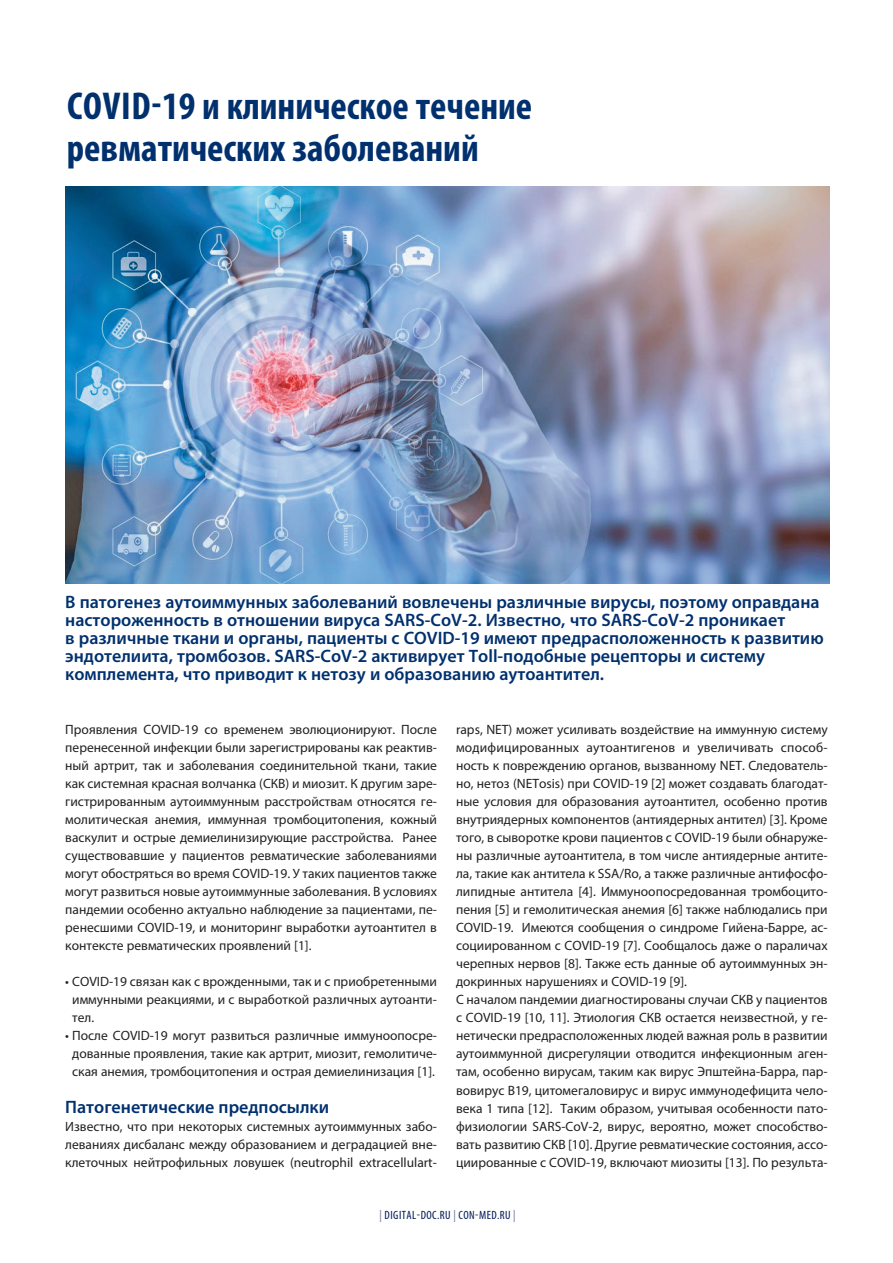
<style>
.page{position:relative;width:893px;height:1263px;background:#fff}
.page>*{position:absolute;margin:0;border:0;box-sizing:border-box;transform-origin:0 0}
.t1{font:700 condensed 39px/42px "Myriad Pro";color:#01306e}
.t2{font:600 18px/18px "Myriad Pro";color:#01306e}
.t3{font:13.5px/18px "Myriad Pro";color:#231f20;text-align:justify}
.t4{font:condensed 12px "Myriad Pro";letter-spacing:.04em;color:#011958}
.s1{color:#666e9a}
</style>
<div class="page">
<img style="left:66px;top:186px;width:763px;height:398px">
<h1 class="t1" style="left:67px;top:88px;width:467px">COVID-19 и клиническое течение ревматических заболеваний</h1>
<p class="t2" style="left:65px;top:595px;width:760px">В патогенез аутоиммунных заболеваний вовлечены различные вирусы, поэтому оправдана настороженность в отношении вируса SARS-CoV-2. Известно, что SARS-CoV-2 проникает<br>в различные ткани и органы, пациенты с COVID-19 имеют предрасположенность к развитию эндотелиита, тромбозов. SARS-CoV-2 активирует Toll-подобные рецепторы и систему комплемента, что приводит к нетозу и образованию аутоантител.</p>
<p class="t3" style="left:65px;top:722px;width:373px">Проявления COVID-19 со временем эволюционируют. После перенесенной инфекции были зарегистрированы как реактив&shy;ный артрит, так и заболевания соединительной ткани, такие как системная красная волчанка (СКВ) и миозит. К другим заре&shy;гистрированным аутоиммунным расстройствам относятся ге&shy;молитическая анемия, иммунная тромбоцитопения, кожный васкулит и острые демиелинизирующие расстройства. Ранее существовавшие у пациентов ревматические заболеваниями могут обостряться во время COVID-19. У таких пациентов также могут развиться новые аутоиммунные заболевания. В условиях пандемии особенно актуально наблюдение за пациентами, пе&shy;ренесшими COVID-19, и мониторинг выработки аутоантител в контексте ревматических проявлений [1].</p>
<p class="t3" style="left:72px;top:974px;width:366px;text-indent:-7px">• COVID-19 связан как с врожденными, так и с приобретенными иммунными реакциями, и с выработкой различных аутоанти&shy;тел.</p>
<p class="t3" style="left:65px;top:1028px;width:373px;text-align:center">• После COVID-19 могут развиться различные иммуноопосре&shy;дованные проявления, такие как артрит, миозит, гемолитиче&shy;ская анемия, тромбоцитопения и острая демиелинизация [1].</p>
<h2 class="t2" style="left:65px;top:1099px;width:265px">Патогенетические предпосылки</h2>
<p class="t3" style="left:65px;top:1118px;width:373px">Известно, что при некоторых системных аутоиммунных забо&shy;леваниях дисбаланс между образованием и деградацией вне&shy;клеточных нейтрофильных ловушек (neutrophil extracellulart-</p>
<p class="t3" style="left:456px;top:722px;width:373px;text-align:left">raps, NET) может усиливать воздействие на иммунную систему модифицированных аутоантигенов и увеличивать способ&shy;ность к повреждению органов, вызванному NET. Следователь&shy;но, нетоз (NETosis) при COVID-19 [2] может создавать благодат&shy;ные условия для образования аутоантител, особенно против внутриядерных компонентов (антиядерных антител) [3]. Кроме того, в сыворотке крови пациентов с COVID-19 были обнаруже&shy;ны различные аутоантитела, в том числе антиядерные антите&shy;ла, такие как антитела к SSA/Ro, а также различные антифосфо&shy;липидные антитела [4]. Иммуноопосредованная тромбоцито&shy;пения [5] и гемолитическая анемия [6] также наблюдались при COVID-19. Имеются сообщения о синдроме Гийена-Барре, ас&shy;социированном с COVID-19 [7]. Сообщалось даже о параличах черепных нервов [8]. Также есть данные об аутоиммунных эн&shy;докринных нарушениях и COVID-19 [9].<br>С началом пандемии диагностированы случаи СКВ у пациентов с COVID-19 [10, 11]. Этиология СКВ остается неизвестной, у ге&shy;нетически предрасположенных людей важная роль в развитии аутоиммунной дисрегуляции отводится инфекционным аген&shy;там, особенно вирусам, таким как вирус Эпштейна-Барра, пар&shy;вовирус B19, цитомегаловирус и вирус иммунодефицита чело&shy;века 1 типа [12]. Таким образом, учитывая особенности пато&shy;физиологии SARS-CoV-2, вирус, вероятно, может способство&shy;вать развитию СКВ [10]. Другие ревматические состояния, ассо&shy;циированные с COVID-19, включают миозиты [13]. По результа-</p>
<p class="t4" style="left:380px;top:1211px;width:138px"><span class="s1">|</span> DIGITAL-DOC.RU <span class="s1">|</span> CON-MED.RU <span class="s1">|</span></p>
</div>
